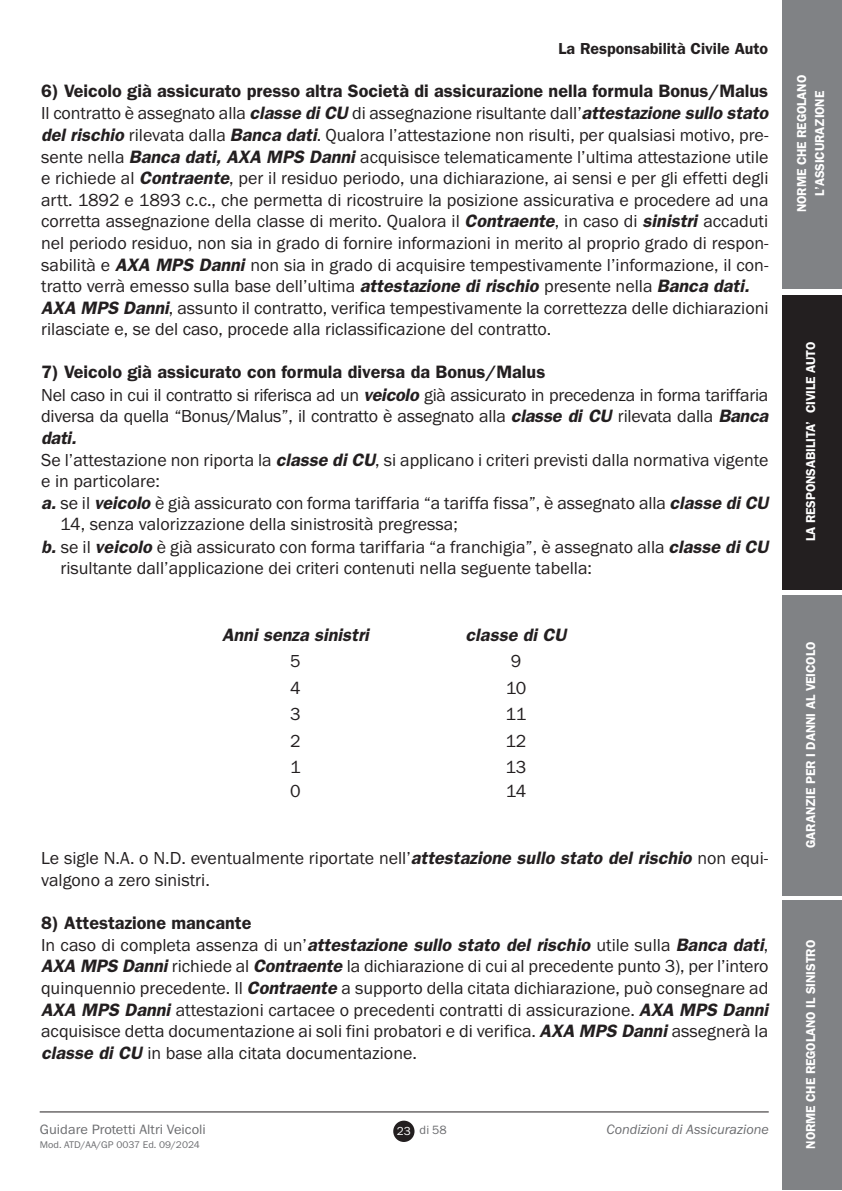
<style>
.page{position:relative;width:842px;height:1191px;background:#fff}
.page>*{position:absolute;margin:0;border:0;box-sizing:border-box;transform-origin:0 0}
.t1{font:18px/21.6px "Franklin Gothic";color:#231f20}
.t2{font:600 18px "Franklin Gothic";color:#231f20}
.t3{font:italic 600 18px "Franklin Gothic";color:#231f20}
.t4{font:600 16px "Franklin Gothic";color:#231f20}
.t5{font:14px "Franklin Gothic";color:#6c6d70}
.t6{font:italic 14px "Franklin Gothic";color:#6c6d70}
.t7{font:600 13px/18px "Franklin Gothic";letter-spacing:-.01em;color:#fff;text-align:center}
.t8{font:12.4px "Franklin Gothic";color:#6c6d70}
.t9{font:10px "Franklin Gothic";color:#6c6d70}
.s1{font-weight:600}
.s2{font-weight:600;font-style:italic}
.s3{font-size:12px;color:#fff}
</style>
<div class="page">
<hr style="left:40px;top:1111px;width:729px;height:1px;background:#231f20">
<div style="left:393px;top:1120px;width:21px;height:22px;background:#231f20;border-radius:50%"></div>
<div style="left:782px;top:0;width:60px;height:288px;background:#808285"></div>
<div style="left:782px;top:295px;width:60px;height:295px;background:#231f20"></div>
<div style="left:782px;top:595px;width:60px;height:301px;background:#808285"></div>
<div style="left:782px;top:900px;width:60px;height:290px;background:#808285"></div>
<p class="t4" style="left:559px;top:43px;width:211px">La Responsabilità Civile Auto</p>
<p class="t1" style="left:41px;top:82px;width:729px"><span class="s1">6) Veicolo già assicurato presso altra Società di assicurazione nella formula Bonus/Malus </span>Il contratto è assegnato alla <span class="s2">classe di CU</span> di assegnazione risultante dall’<span class="s2">attestazione sullo stato del rischio</span> rilevata dalla <span class="s2">Banca dati</span>. Qualora l’attestazione non risulti, per qualsiasi motivo, pre&shy;sente nella <span class="s2">Banca dati, AXA MPS Danni</span> acquisisce telematicamente l’ultima attestazione utile e richiede al <span class="s2">Contraente</span>, per il residuo periodo, una dichiarazione, ai sensi e per gli effetti degli artt. 1892 e 1893 c.c., che permetta di ricostruire la posizione assicurativa e procedere ad una corretta assegnazione della classe di merito. Qualora il <span class="s2">Contraente</span>, in caso di <span class="s2">sinistri</span> accaduti nel periodo residuo, non sia in grado di fornire informazioni in merito al proprio grado di respon&shy;sabilità e <span class="s2">AXA MPS Danni</span> non sia in grado di acquisire tempestivamente l’informazione, il con&shy;tratto verrà emesso sulla base dell’ultima <span class="s2">attestazione di rischio</span> presente nella <span class="s2">Banca dati.<br>AXA MPS Danni</span>, assunto il contratto, verifica tempestivamente la correttezza delle dichiarazioni rilasciate e, se del caso, procede alla riclassificazione del contratto.</p>
<p class="t2" style="left:41px;top:366px;width:506px">7) Veicolo già assicurato con formula diversa da Bonus/Malus</p>
<p class="t1" style="left:41px;top:385px;width:729px">Nel caso in cui il contratto si riferisca ad un <span class="s2">veicolo</span> già assicurato in precedenza in forma tariffaria</p>
<p class="t1" style="left:41px;top:407px;width:729px">diversa da quella “Bonus/Malus”, il contratto è assegnato alla <span class="s2">classe di CU</span> rilevata dalla <span class="s2">Banca</span></p>
<p class="t3" style="left:41px;top:431px;width:37px">dati.</p>
<p class="t1" style="left:41px;top:450px;width:729px">Se l’attestazione non riporta la <span class="s2">classe di CU</span>, si applicano i criteri previsti dalla normativa vigente</p>
<p class="t1" style="left:41px;top:472px;width:120px">e in particolare:</p>
<p class="t1" style="left:41px;top:493px;width:729px"><span class="s2">a.</span> se il <span class="s2">veicolo</span> è già assicurato con forma tariffaria “a tariffa fissa”, è assegnato alla <span class="s2">classe di CU</span></p>
<p class="t1" style="left:60px;top:515px;width:399px">14, senza valorizzazione della sinistrosità pregressa;</p>
<p class="t1" style="left:41px;top:537px;width:729px"><span class="s2">b.</span> se il <span class="s2">veicolo</span> è già assicurato con forma tariffaria “a franchigia”, è assegnato alla <span class="s2">classe di CU</span></p>
<p class="t1" style="left:60px;top:559px;width:533px">risultante dall’applicazione dei criteri contenuti nella seguente tabella:</p>
<p class="t3" style="left:222px;top:628px;width:148px">Anni senza sinistri</p>
<p class="t3" style="left:466px;top:628px;width:102px">classe di CU</p>
<p class="t1" style="left:290px;top:652px;width:12px">5</p>
<p class="t1" style="left:511px;top:652px;width:12px">9</p>
<p class="t1" style="left:290px;top:678px;width:12px">4</p>
<p class="t1" style="left:506px;top:678px;width:22px">10</p>
<p class="t1" style="left:290px;top:704px;width:12px">3</p>
<p class="t1" style="left:506px;top:704px;width:22px">11</p>
<p class="t1" style="left:290px;top:731px;width:12px">2</p>
<p class="t1" style="left:505px;top:731px;width:23px">12</p>
<p class="t1" style="left:290px;top:757px;width:12px">1</p>
<p class="t1" style="left:505px;top:757px;width:22px">13</p>
<p class="t1" style="left:290px;top:781px;width:12px">0</p>
<p class="t1" style="left:506px;top:781px;width:22px">14</p>
<p class="t1" style="left:41px;top:848px;width:729px">Le sigle N.A. o N.D. eventualmente riportate nell’<span class="s2">attestazione sullo stato del rischio</span> non equi&shy;valgono a zero sinistri.</p>
<p class="t1" style="left:41px;top:913px;width:729px"><span class="s1">8) Attestazione mancante<br></span>In caso di completa assenza di un’<span class="s2">attestazione sullo stato del rischio</span> utile sulla <span class="s2">Banca dati</span>, <span class="s2">AXA MPS Danni</span> richiede al <span class="s2">Contraente</span> la dichiarazione di cui al precedente punto 3), per l’intero quinquennio precedente. Il <span class="s2">Contraente</span> a supporto della citata dichiarazione, può consegnare ad <span class="s2">AXA MPS Danni</span> attestazioni cartacee o precedenti contratti di assicurazione. <span class="s2">AXA MPS Danni </span>acquisisce detta documentazione ai soli fini probatori e di verifica. <span class="s2">AXA MPS Danni</span> assegnerà la <span class="s2">classe di CU</span> in base alla citata documentazione.</p>
<p class="t5" style="left:40px;top:1124px;width:168px">Guidare Protetti Altri Veicoli</p>
<p class="t6" style="left:606px;top:1120px;width:164px">Condizioni di Assicurazione</p>
<p class="t9" style="left:40px;top:1141px;width:162px">Mod. ATD/AA/GP 0037 Ed. 09/2024</p>
<p class="t8" style="left:397px;top:1126px;width:51px"><span class="s3">23</span> di 58</p>
<p class="t7" style="left:794px;top:212px;width:139px;rotate:-90deg">NORME CHE REGOLANO<br>L’ASSICURAZIONE</p>
<p class="t7" style="left:803px;top:541px;width:201px;rotate:-90deg">LA RESPONSABILITA’ CIVILE AUTO</p>
<p class="t7" style="left:803px;top:848px;width:208px;rotate:-90deg">GARANZIE PER I DANNI AL VEICOLO</p>
<p class="t7" style="left:803px;top:1148px;width:210px;rotate:-90deg">NORME CHE REGOLANO IL SINISTRO</p>
</div>
